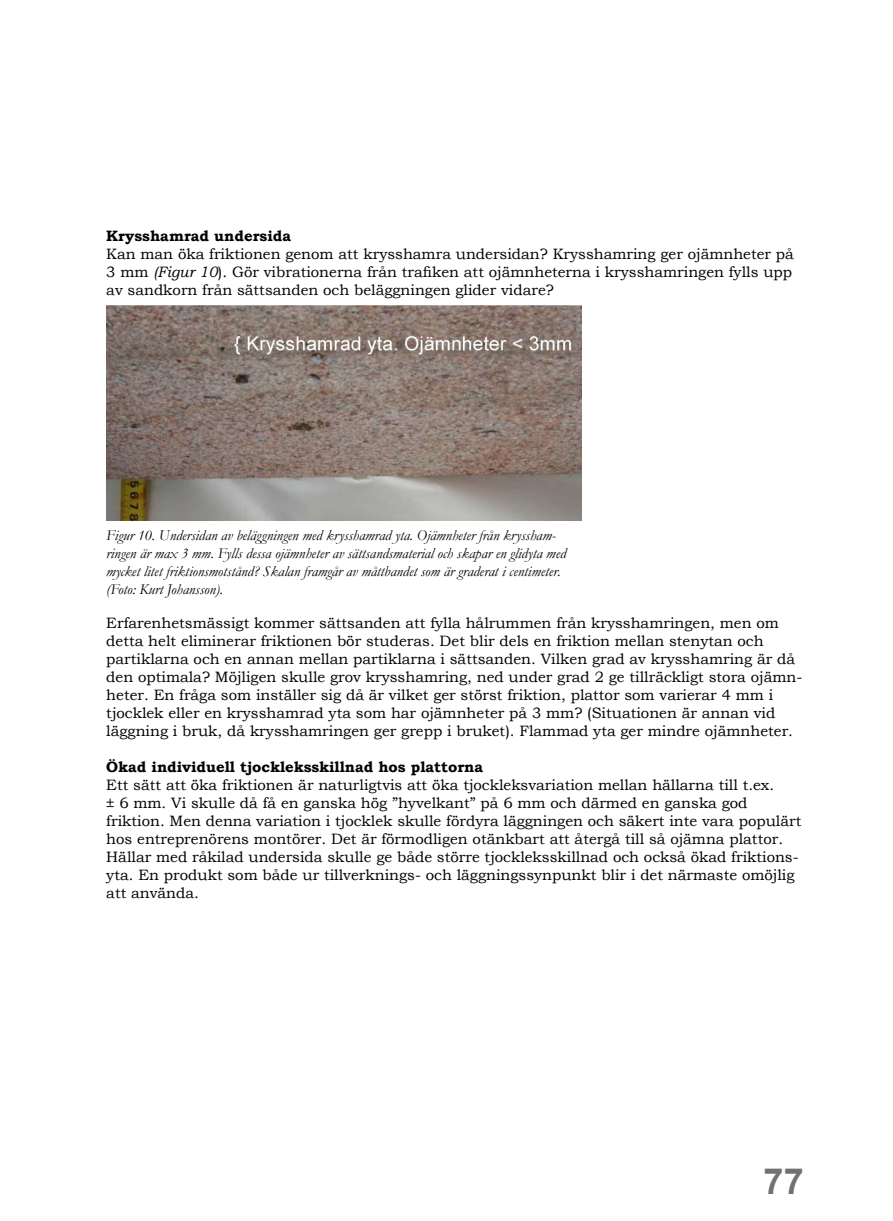
<style>
.page{position:relative;width:893px;height:1221px;background:#fff}
.page>*{position:absolute;margin:0;border:0;box-sizing:border-box;transform-origin:0 0}
.t1{font:700 36px "Arial";color:#707173}
.t2{font:15px/18px "Bookman Old Style";color:#000}
.t3{font:italic 15px/18px "Garamond";color:#000}
.t4{font:700 15px "Bookman Old Style";color:#000}
.s1{font-style:italic}
</style>
<div class="page">
<img style="left:106px;top:305px;width:475px;height:215px">
<p class="t4" style="left:106px;top:224px;width:186px">Krysshamrad undersida</p>
<p class="t2" style="left:106px;top:244px;width:689px">Kan man öka friktionen genom att krysshamra undersidan? Krysshamring ger ojämnheter på<br>3 mm <span class="s1">(Figur 10</span>). Gör vibrationerna från trafiken att ojämnheterna i krysshamringen fylls upp av sandkorn från sättsanden och beläggningen glider vidare?</p>
<p class="t3" style="left:106px;top:526px;width:461px">Figur 10. Undersidan av beläggningen med krysshamrad yta. Ojämnheter från kryssham&shy;ringen är max 3 mm. Fylls dessa ojämnheter av sättsandsmaterial och skapar en glidyta med mycket litet friktionsmotstånd? Skalan framgår av måttbandet som är graderat i centimeter. (Foto: Kurt Johansson).</p>
<p class="t2" style="left:106px;top:614px;width:697px">Erfarenhetsmässigt kommer sättsanden att fylla hålrummen från krysshamringen, men om detta helt eliminerar friktionen bör studeras. Det blir dels en friktion mellan stenytan och partiklarna och en annan mellan partiklarna i sättsanden. Vilken grad av krysshamring är då den optimala? Möjligen skulle grov krysshamring, ned under grad 2 ge tillräckligt stora ojämn&shy;heter. En fråga som inställer sig då är vilket ger störst friktion, plattor som varierar 4 mm i tjocklek eller en krysshamrad yta som har ojämnheter på 3 mm? (Situationen är annan vid läggning i bruk, då krysshamringen ger grepp i bruket). Flammad yta ger mindre ojämnheter.</p>
<p class="t4" style="left:106px;top:756px;width:378px">Ökad individuell tjockleksskillnad hos plattorna</p>
<p class="t2" style="left:106px;top:776px;width:697px">Ett sätt att öka friktionen är naturligtvis att öka tjockleksvariation mellan hällarna till t.ex.<br>± 6 mm. Vi skulle då få en ganska hög ”hyvelkant” på 6 mm och därmed en ganska god friktion. Men denna variation i tjocklek skulle fördyra läggningen och säkert inte vara populärt hos entreprenörens montörer. Det är förmodligen otänkbart att återgå till så ojämna plattor.<br>Hällar med råkilad undersida skulle ge både större tjockleksskillnad och också ökad friktions&shy;yta. En produkt som både ur tillverknings- och läggningssynpunkt blir i det närmaste omöjlig att använda.</p>
<h1 class="t1" style="left:764px;top:1157px;width:20px">77</h1>
</div>
